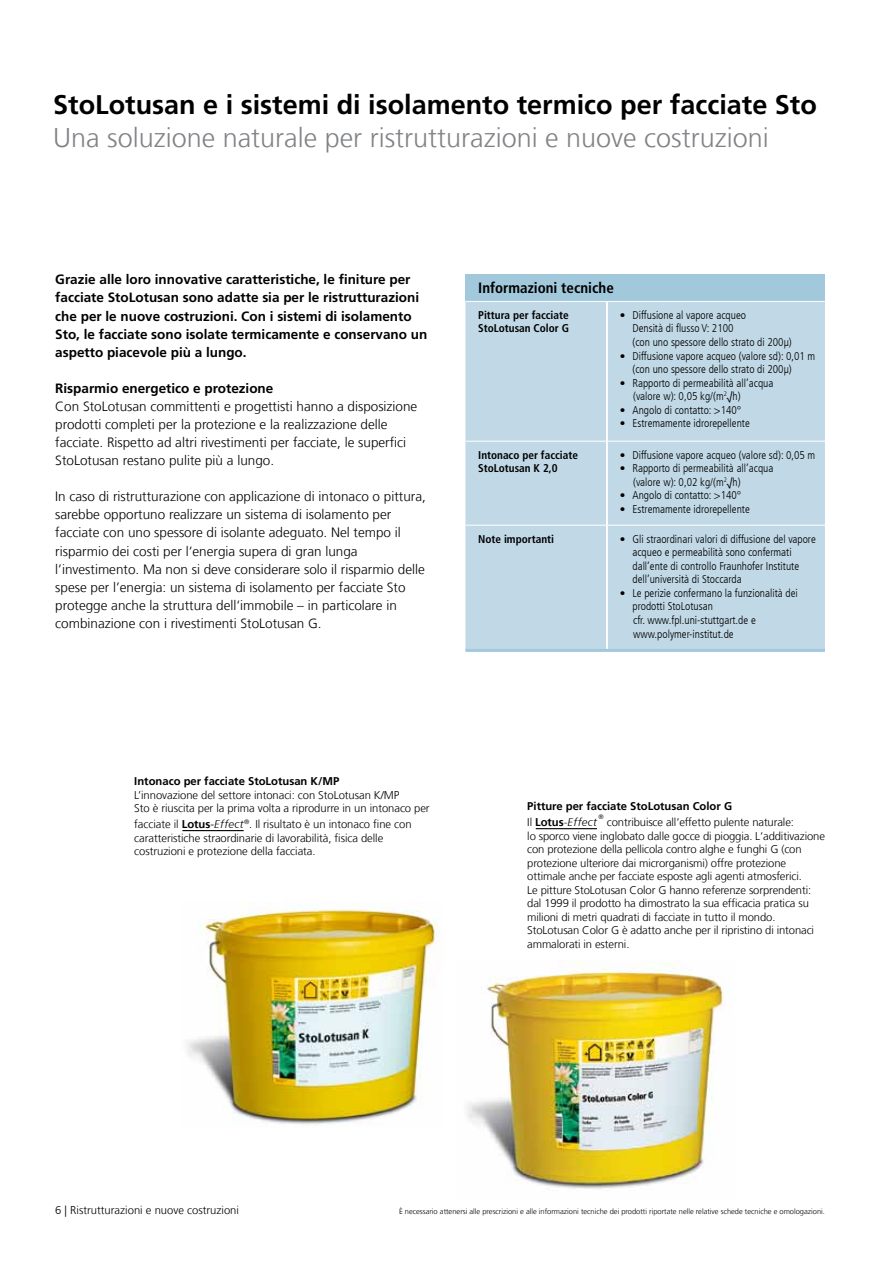
<style>
.page{position:relative;width:893px;height:1263px;background:#fff}
.page>*{position:absolute;margin:0;border:0;box-sizing:border-box;transform-origin:0 0}
.t1{font:300 27px "Sto Frutiger";color:#808285}
.t2{font:700 27px "Sto Frutiger";color:#000}
.t3{font:700 condensed 15px "Sto Frutiger";color:#000}
.t4{font:300 13.5px/18.1px "Sto Frutiger";color:#000}
.t5{font:700 13.5px/18.1px "Sto Frutiger";color:#000}
.t6{font:300 11.25px/13.5px "Sto Frutiger";letter-spacing:-.01em;color:#000}
.t7{font:300 condensed 11.25px/13.5px "Sto Frutiger";color:#000}
.t8{font:700 condensed 11.25px/13.5px "Sto Frutiger";color:#000}
.t9{font:700 11.25px "Sto Frutiger";color:#000}
.t10{font:italic 300 11.25px "Frutiger 46";letter-spacing:.035em;color:#000}
.t11{font:300 7.5px "Sto Frutiger";color:#000}
.t12{font:300 6.45px "Frutiger 45";color:#000}
.s1{font-family:"Frutiger 65";font-weight:700}
.s2{font-family:"Frutiger 46";font-style:italic}
.s3{font-family:"Sto Frutiger";font-style:normal}
.s4{font-family:"Frutiger 65";font-weight:700;font-style:normal}
</style>
<div class="page">
<div style="left:465px;top:274px;width:360px;height:27px;background:#a1c8db"></div>
<div style="left:465px;top:302px;width:360px;height:347px;background:#c1d9e6"></div>
<hr style="left:465px;top:441px;width:141px;height:1px;background:#fff">
<hr style="left:608px;top:441px;width:217px;height:1px;background:#fff">
<hr style="left:465px;top:525px;width:141px;height:1px;background:#fff">
<hr style="left:608px;top:525px;width:217px;height:1px;background:#fff">
<hr style="left:606px;top:302px;width:2px;height:139px;background:#fff">
<hr style="left:606px;top:441px;width:2px;height:84px;background:#fff">
<hr style="left:606px;top:525px;width:2px;height:124px;background:#fff">
<hr style="left:465px;top:649px;width:142px;height:3px;background:#a1c8db">
<hr style="left:607px;top:649px;width:218px;height:3px;background:#a1c8db">
<img style="left:467px;top:960px;width:261px;height:229px">
<img style="left:187px;top:901px;width:253px;height:225px">
<hr style="left:182px;top:830px;width:62px;height:1px;background:#000">
<hr style="left:536px;top:828px;width:61px;height:1px;background:#000">
<h1 class="t2" style="left:53px;top:89px;width:765px">StoLotusan e i sistemi di isolamento termico per facciate Sto</h1>
<h1 class="t1" style="left:53px;top:122px;width:717px">Una soluzione naturale per ristrutturazioni e nuove costruzioni</h1>
<p class="t5" style="left:55px;top:271px;width:374px">Grazie alle loro innovative caratteristiche, le finiture per facciate StoLotusan sono adatte sia per le ristrutturazioni che per le nuove costruzioni. Con i sistemi di isolamento Sto, le facciate sono isolate termicamente e conservano un aspetto piacevole più a lungo.</p>
<p class="t5" style="left:55px;top:379px;width:220px">Risparmio energetico e protezione</p>
<p class="t4" style="left:55px;top:397px;width:364px">Con StoLotusan committenti e progettisti hanno a disposizione prodotti completi per la protezione e la realizzazione delle facciate. Rispetto ad altri rivestimenti per facciate, le superfici StoLotusan restano pulite più a lungo.</p>
<p class="t4" style="left:55px;top:488px;width:372px">In caso di ristrutturazione con applicazione di intonaco o pittura, sarebbe opportuno realizzare un sistema di isolamento per facciate con uno spessore di isolante adeguato. Nel tempo il risparmio dei costi per l‘energia supera di gran lunga l’investimento. Ma non si deve considerare solo il risparmio delle spese per l’energia: un sistema di isolamento per facciate Sto protegge anche la struttura dell‘immobile – in particolare in combinazione con i rivestimenti StoLotusan G.</p>
<h2 class="t3" style="left:478px;top:279px;width:137px">Informazioni tecniche</h2>
<p class="t8" style="left:478px;top:308px;width:92px">Pittura per facciate<br>StoLotusan Color G</p>
<p class="t7" style="left:632px;top:308px;width:161px;text-indent:-13px">• Diffusione al vapore acqueo<br>Densità di flusso V: 2100<br>(con uno spessore dello strato di 200µ)</p>
<p class="t7" style="left:632px;top:349px;width:184px;text-indent:-13px">• Diffusione vapore acqueo (valore sd): 0,01 m (con uno spessore dello strato di 200µ)</p>
<p class="t7" style="left:633px;top:376px;width:142px;text-indent:-14px">• Rapporto di permeabilità all’acqua (valore w): 0,05 kg/(m<sup>2</sup>√h)</p>
<p class="t7" style="left:620px;top:403px;width:123px">• Angolo di contatto: &gt;140°</p>
<p class="t7" style="left:620px;top:417px;width:132px">• Estremamente idrorepellente</p>
<p class="t8" style="left:478px;top:448px;width:101px">Intonaco per facciate<br>StoLotusan K 2,0</p>
<p class="t7" style="left:620px;top:448px;width:197px">• Diffusione vapore acqueo (valore sd): 0,05 m</p>
<p class="t7" style="left:633px;top:462px;width:142px;text-indent:-14px">• Rapporto di permeabilità all’acqua (valore w): 0,02 kg/(m<sup>2</sup>√h)</p>
<p class="t7" style="left:620px;top:489px;width:123px">• Angolo di contatto: &gt;140°</p>
<p class="t7" style="left:620px;top:502px;width:132px">• Estremamente idrorepellente</p>
<p class="t8" style="left:478px;top:532px;width:77px">Note importanti</p>
<p class="t7" style="left:632px;top:532px;width:185px;text-indent:-13px">• Gli straordinari valori di diffusione del vapore acqueo e permeabilità sono confermati dall’ente di controllo Fraunhofer Institute dell’università di Stoccarda</p>
<p class="t7" style="left:632px;top:586px;width:167px;text-indent:-13px">• Le perizie confermano la funzionalità dei prodotti StoLotusan<br>cfr. www.fpl.uni-stuttgart.de e www.polymer-institut.de</p>
<p class="t9" style="left:134px;top:775px;width:207px">Intonaco per facciate StoLotusan K/MP</p>
<p class="t6" style="left:134px;top:788px;width:297px">L’innovazione del settore intonaci: con StoLotusan K/MP<br>Sto è riuscita per la prima volta a riprodurre in un intonaco per</p>
<p class="t6" style="left:134px;top:817px;width:279px">facciate il <span class="s1">Lotus</span>-<span class="s2">Effect</span><sup>®</sup>. Il risultato è un intonaco fine con caratteristiche straordinarie di lavorabilità, fisica delle costruzioni e protezione della facciata.</p>
<p class="t9" style="left:527px;top:800px;width:206px">Pitture per facciate StoLotusan Color G</p>
<p class="t10" style="left:527px;top:816px;width:71px"><span class="s3">Il</span> <span class="s4">Lotus</span>-Effect</p>
<p class="t12" style="left:598px;top:813px;width:7px">®</p>
<p class="t6" style="left:527px;top:816px;width:299px;text-indent:80px">contribuisce all‘effetto pulente naturale:<br>lo sporco viene inglobato dalle gocce di pioggia. L‘additivazione con protezione della pellicola contro alghe e funghi G (con protezione ulteriore dai microrganismi) offre protezione ottimale anche per facciate esposte agli agenti atmosferici.<br>Le pitture StoLotusan Color G hanno referenze sorprendenti: dal 1999 il prodotto ha dimostrato la sua efficacia pratica su milioni di metri quadrati di facciate in tutto il mondo.<br>StoLotusan Color G è adatto anche per il ripristino di intonaci ammalorati in esterni.</p>
<p class="t6" style="left:55px;top:1203px;width:185px">6 | Ristrutturazioni e nuove costruzioni</p>
<p class="t11" style="left:399px;top:1207px;width:427px">È necessario attenersi alle prescrizioni e alle informazioni tecniche dei prodotti riportate nelle relative schede tecniche e omologazioni.</p>
</div>
